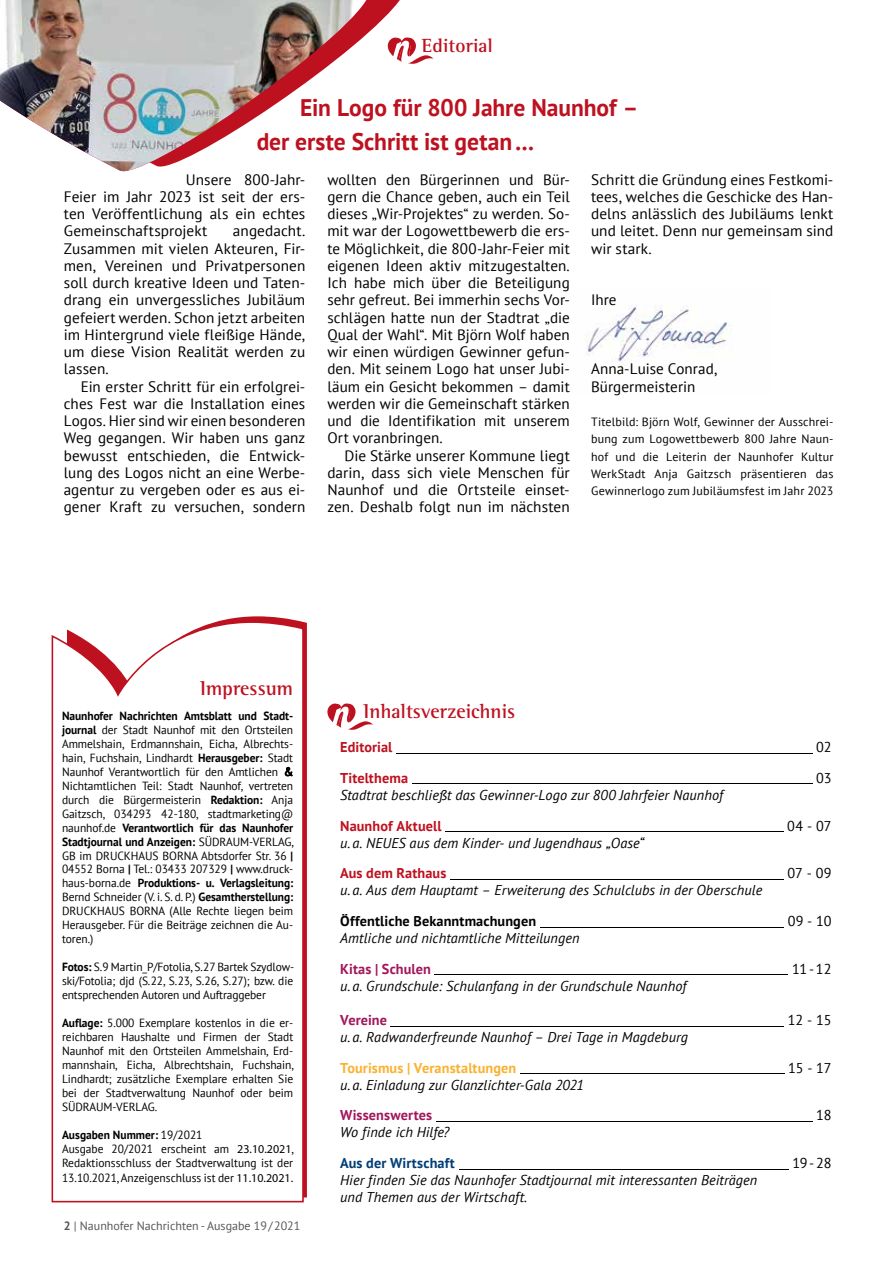
<style>
.page{position:relative;width:893px;height:1263px;background:#fff}
.page>*{position:absolute;margin:0;border:0;box-sizing:border-box;transform-origin:0 0}
.t1{font:700 24px/34.5px "PT Sans";letter-spacing:-.005em;color:#be111f}
.t2{font:700 20.55px "Rotis Semi Serif Std";letter-spacing:.005em;color:#be111f}
.t3{font:700 19.5px "Rotis Semi Serif Std";letter-spacing:.005em;color:#be111f}
.t4{font:15.15px/17.2px "PT Sans";letter-spacing:.005em;color:#000;text-align:justify}
.t5{font:italic 14.25px/30.6px "PT Sans";letter-spacing:.005em;color:#000}
.t6{font:14.25px "PT Sans";letter-spacing:-.01em;color:#000}
.t7{font:700 14.25px "PT Sans";letter-spacing:.01em;color:#be111f}
.t8{font:700 14.25px "PT Sans";letter-spacing:.01em;color:#a2165b}
.t9{font:700 14.25px "PT Sans";letter-spacing:.01em;color:#000}
.t10{font:700 14.25px "PT Sans";letter-spacing:.01em;color:#f9b231}
.t11{font:700 14.25px "PT Sans";letter-spacing:.01em;color:#003d76}
.t12{font:12px/17.2px "PT Sans";letter-spacing:.015em;color:#000;text-align:justify}
.t13{font:12px "PT Sans";color:#565655}
.t14{font:11.85px/14px "PT Sans";letter-spacing:-.005em;color:#000;text-align:justify}
.s1{font-weight:700}
.s2{font-family:"Myriad Pro";font-size:12px}
.s3{font-size:15.15px}
.s4{font-weight:700;font-style:normal;color:#be111f}
</style>
<div class="page">
<img style="left:51px;top:1199px;width:253px;height:4px">
<img style="left:585px;top:305px;width:147px;height:66px">
<svg style="left:409px;top:37px;width:25px;height:27px"></svg>
<svg style="left:375px;top:0;width:34px;height:64px"></svg>
<svg style="left:366px;top:0;width:9px;height:35px"></svg>
<img style="left:0;top:0;width:366px;height:172px">
<svg style="left:52px;top:621px;width:252px;height:581px"></svg>
<svg style="left:327px;top:703px;width:46px;height:27px"></svg>
<hr style="left:396px;top:753px;width:416px;height:1px;background:#000">
<hr style="left:412px;top:783px;width:400px;height:1px;background:#000">
<hr style="left:445px;top:831px;width:338px;height:1px;background:#000">
<hr style="left:450px;top:879px;width:334px;height:1px;background:#000">
<hr style="left:540px;top:927px;width:244px;height:1px;background:#000">
<hr style="left:435px;top:974px;width:353px;height:1px;background:#000">
<hr style="left:391px;top:1026px;width:393px;height:1px;background:#000">
<hr style="left:520px;top:1073px;width:264px;height:1px;background:#000">
<hr style="left:436px;top:1121px;width:376px;height:1px;background:#000">
<hr style="left:459px;top:1169px;width:330px;height:1px;background:#000">
<p class="t3" style="left:422px;top:34px;width:72px">Editorial</p>
<h1 class="t1" style="left:257px;top:89px;width:383px;text-indent:43px">Ein Logo für 800 Jahre Naunhof – der erste Schritt ist getan …</h1>
<p class="t4" style="left:64px;top:170px;width:243px;text-indent:122px">Unsere 800-Jahr-Feier im Jahr 2023 ist seit der ers&shy;ten Veröffentlichung als ein echtes Gemeinschaftsprojekt</p>
<p class="t4" style="left:64px;top:222px;width:243px;text-indent:169px">angedacht.<br>Zusammen mit vielen Akteuren, Fir&shy;men, Vereinen und Privatpersonen soll durch kreative Ideen und Taten&shy;drang ein unvergessliches Jubiläum gefeiert werden. Schon jetzt arbeiten im Hintergrund viele fleißige Hände, um diese Vision Realität werden zu lassen.</p>
<p class="t4" style="left:64px;top:377px;width:243px;text-indent:17px">Ein erster Schritt für ein erfolgrei&shy;ches Fest war die Installation eines Logos. Hier sind wir einen besonderen Weg gegangen. Wir haben uns ganz bewusst entschieden, die Entwick&shy;lung des Logos nicht an eine Werbe&shy;agentur zu vergeben oder es aus ei&shy;gener Kraft zu versuchen, sondern</p>
<p class="t4" style="left:327px;top:170px;width:244px">wollten den Bürgerinnen und Bür&shy;gern die Chance geben, auch ein Teil dieses „Wir-Projektes“ zu werden. So&shy;mit war der Logowettbewerb die ers&shy;te Möglichkeit, die 800-Jahr-Feier mit eigenen Ideen aktiv mitzugestalten.<br>Ich habe mich über die Beteiligung sehr gefreut. Bei immerhin sechs Vor&shy;schlägen hatte nun der Stadtrat „die Qual der Wahl“. Mit Björn Wolf haben wir einen würdigen Gewinner gefun&shy;den. Mit seinem Logo hat unser Jubi&shy;läum ein Gesicht bekommen – damit werden wir die Gemeinschaft stärken und die Identifikation mit unserem Ort voranbringen.</p>
<p class="t4" style="left:327px;top:446px;width:244px;text-indent:17px">Die Stärke unserer Kommune liegt darin, dass sich viele Menschen für Naunhof und die Ortsteile einset&shy;zen. Deshalb folgt nun im nächsten</p>
<p class="t4" style="left:591px;top:170px;width:244px">Schritt die Gründung eines Festkomi&shy;tees, welches die Geschicke des Han&shy;delns anlässlich des Jubiläums lenkt und leitet. Denn nur gemeinsam sind wir stark.</p>
<p class="t4" style="left:591px;top:291px;width:27px">Ihre</p>
<p class="t4" style="left:591px;top:360px;width:128px">Anna-Luise Conrad,<br>Bürgermeisterin</p>
<p class="t12" style="left:591px;top:413px;width:244px">Titelbild: Björn Wolf, Gewinner der Ausschrei&shy;bung zum Logowettbewerb 800 Jahre Naun&shy;hof und die Leiterin der Naunhofer Kultur WerkStadt Anja Gaitzsch präsentieren das Gewinnerlogo zum Jubiläumsfest im Jahr 2023</p>
<h2 class="t2" style="left:200px;top:676px;width:95px">Impressum</h2>
<p class="t14" style="left:62px;top:709px;width:234px"><span class="s1">Naunhofer Nachrichten Amtsblatt und Stadt&shy;journal</span> der Stadt Naunhof mit den Ortsteilen Ammelshain, Erdmannshain, Eicha, Albrechts&shy;hain, Fuchshain, Lindhardt <span class="s1">Herausgeber:</span> Stadt Naunhof Verantwortlich für den Amtlichen &amp; Nichtamtlichen Teil: Stadt Naunhof, vertreten durch die Bürgermeisterin <span class="s1">Redaktion:</span> Anja Gaitzsch, 034293 42-180, stadtmarketing@ naunhof.de <span class="s1">Verantwortlich für das Naunhofer Stadtjournal und Anzeigen:</span> SÜDRAUM-VERLAG, GB im DRUCKHAUS BORNA Abtsdorfer Str. 36 <span class="s1">| </span>04552 Borna <span class="s1">|</span> Tel.: 03433 207329 <span class="s1">|</span> www.druck&shy;haus-borna.de <span class="s1">Produktions- u. Verlagsleitung:<br></span>Bernd Schneider (V. i. S. d. P.) <span class="s1">Gesamtherstellung:<br></span>DRUCKHAUS BORNA (Alle Rechte liegen beim Herausgeber. Für die Beiträge zeichnen die Au&shy;toren.)</p>
<p class="t14" style="left:62px;top:960px;width:234px"><span class="s1">Fotos:</span> S.9 Martin_P/Fotolia, S.27 Bartek Szydlow&shy;ski/Fotolia; djd (S.22, S.23, S.26, S.27); bzw. die entsprechenden Autoren und Auftraggeber</p>
<p class="t14" style="left:62px;top:1015px;width:234px"><span class="s1">Auflage:</span> 5.000 Exemplare kostenlos in die er&shy;reichbaren Haushalte und Firmen der Stadt Naunhof mit den Ortsteilen Ammelshain, Erd&shy;mannshain, Eicha, Albrechtshain, Fuchshain, Lindhardt; zusätzliche Exemplare erhalten Sie bei der Stadtverwaltung Naunhof oder beim SÜDRAUM-VERLAG.</p>
<p class="t14" style="left:62px;top:1127px;width:234px;text-align:left"><span class="s1">Ausgaben Nummer:</span> 19/2021<br>Ausgabe 20/2021 erscheint am <span class="s2">23.10.2021</span>,<br>Redaktionsschluss der Stadtverwaltung ist der</p>
<p class="t14" style="left:62px;top:1170px;width:233px">13.10.2021, Anzeigenschluss ist der <span class="s2">11.10.2021.</span></p>
<p class="t13" style="left:64px;top:1218px;width:238px"><span class="s1">2</span> | Naunhofer Nachrichten - Ausgabe 19 / 2021</p>
<h2 class="t2" style="left:364px;top:699px;width:153px">Inhaltsverzeichnis</h2>
<p class="t7" style="left:340px;top:738px;width:54px">Editorial</p>
<p class="t6" style="left:816px;top:738px;width:17px">02</p>
<p class="t7" style="left:340px;top:768px;width:69px">Titelthema</p>
<p class="t6" style="left:816px;top:769px;width:17px">03</p>
<p class="t5" style="left:340px;top:779px;width:384px">Stadtrat beschließt das Gewinner-Logo zur 800 Jahrfeier Naunhof</p>
<p class="t7" style="left:340px;top:816px;width:103px">Naunhof Aktuell</p>
<p class="t6" style="left:787px;top:816px;width:46px">04 - 07</p>
<p class="t5" style="left:340px;top:827px;width:305px">u. a. NEUES aus dem Kinder- und Jugendhaus <span class="s3">„</span>Oase<span class="s3">“<br></span><span class="s4">Aus dem Rathaus</span></p>
<p class="t6" style="left:787px;top:864px;width:45px">07 - 09</p>
<p class="t5" style="left:340px;top:875px;width:424px">u. a. Aus dem Hauptamt – Erweiterung des Schulclubs in der Oberschule</p>
<p class="t9" style="left:340px;top:911px;width:198px">Öffentliche Bekanntmachungen</p>
<p class="t6" style="left:788px;top:912px;width:45px">09 - 10</p>
<p class="t5" style="left:340px;top:922px;width:241px">Amtliche und nichtamtliche Mitteilungen</p>
<p class="t8" style="left:340px;top:959px;width:92px">Kitas | Schulen</p>
<p class="t6" style="left:792px;top:959px;width:41px">11 - 12</p>
<p class="t5" style="left:340px;top:970px;width:348px">u. a. Grundschule: Schulanfang in der Grundschule Naunhof</p>
<p class="t8" style="left:340px;top:1010px;width:48px">Vereine</p>
<p class="t6" style="left:788px;top:1011px;width:45px">12 - 15</p>
<p class="t5" style="left:340px;top:1021px;width:349px">u. a. Radwanderfreunde Naunhof – Drei Tage in Magdeburg</p>
<p class="t10" style="left:340px;top:1058px;width:178px">Tourismus | Veranstaltungen</p>
<p class="t6" style="left:788px;top:1058px;width:45px">15 - 17</p>
<p class="t5" style="left:340px;top:1069px;width:245px">u. a. Einladung zur Glanzlichter-Gala 2021</p>
<p class="t8" style="left:340px;top:1106px;width:93px">Wissenswertes</p>
<p class="t6" style="left:816px;top:1106px;width:17px">18</p>
<p class="t5" style="left:340px;top:1117px;width:111px">Wo finde ich Hilfe?</p>
<p class="t11" style="left:340px;top:1154px;width:116px">Aus der Wirtschaft</p>
<p class="t6" style="left:792px;top:1154px;width:41px">19 - 28</p>
<p class="t5" style="left:340px;top:1171px;width:419px;line-height:17.1px">Hier finden Sie das Naunhofer Stadtjournal mit interessanten Beiträgen und Themen aus der Wirtschaft.</p>
</div>
